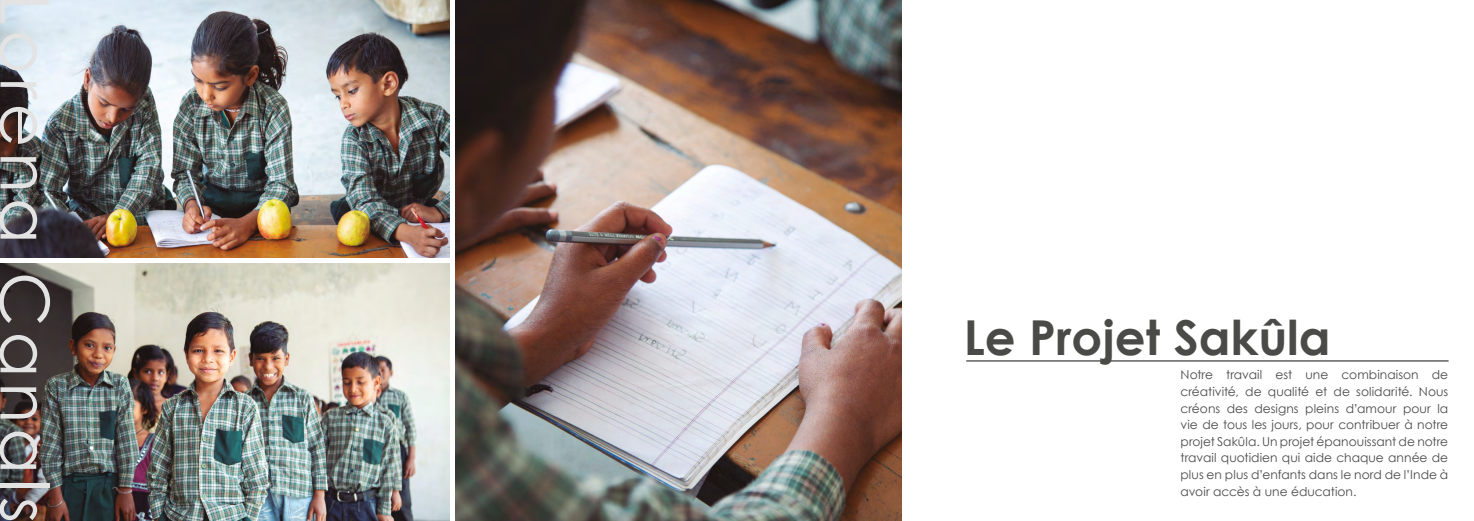
<style>
.page{position:relative;width:1474px;height:521px;background:#fff}
.page>*{position:absolute;margin:0;border:0;box-sizing:border-box;transform-origin:0 0}
.t1{font:67.38px "Century Gothic";letter-spacing:.07em;color:#e3e3e3}
.t2{font:700 48.12px "Century Gothic";color:#4a4a49}
.t3{font:12.25px/16.6px "Century Gothic";color:#4a4a49;text-align:justify}
</style>
<div class="page">
<hr style="left:966px;top:360px;width:482px;height:2px;background:#4a4a49">
<img style="left:455px;top:0;width:446px;height:521px">
<img style="left:1px;top:263px;width:448px;height:258px">
<img style="left:1px;top:0;width:448px;height:257px">
<h1 class="t1" style="left:66px;top:-6px;width:530px;rotate:90deg">Lorena Canals</h1>
<h2 class="t2" style="left:963px;top:307px;width:368px">Le Projet Sakûla</h2>
<p class="t3" style="left:1180px;top:366px;width:269px">Notre travail est une combinaison de créativité, de qualité et de solidarité. Nous créons des designs pleins d’amour pour la vie de tous les jours, pour contribuer à notre projet Sakûla. Un projet épanouissant de notre travail quotidien qui aide chaque année de plus en plus d’enfants dans le nord de l’Inde à avoir accès à une éducation.</p>
</div>
